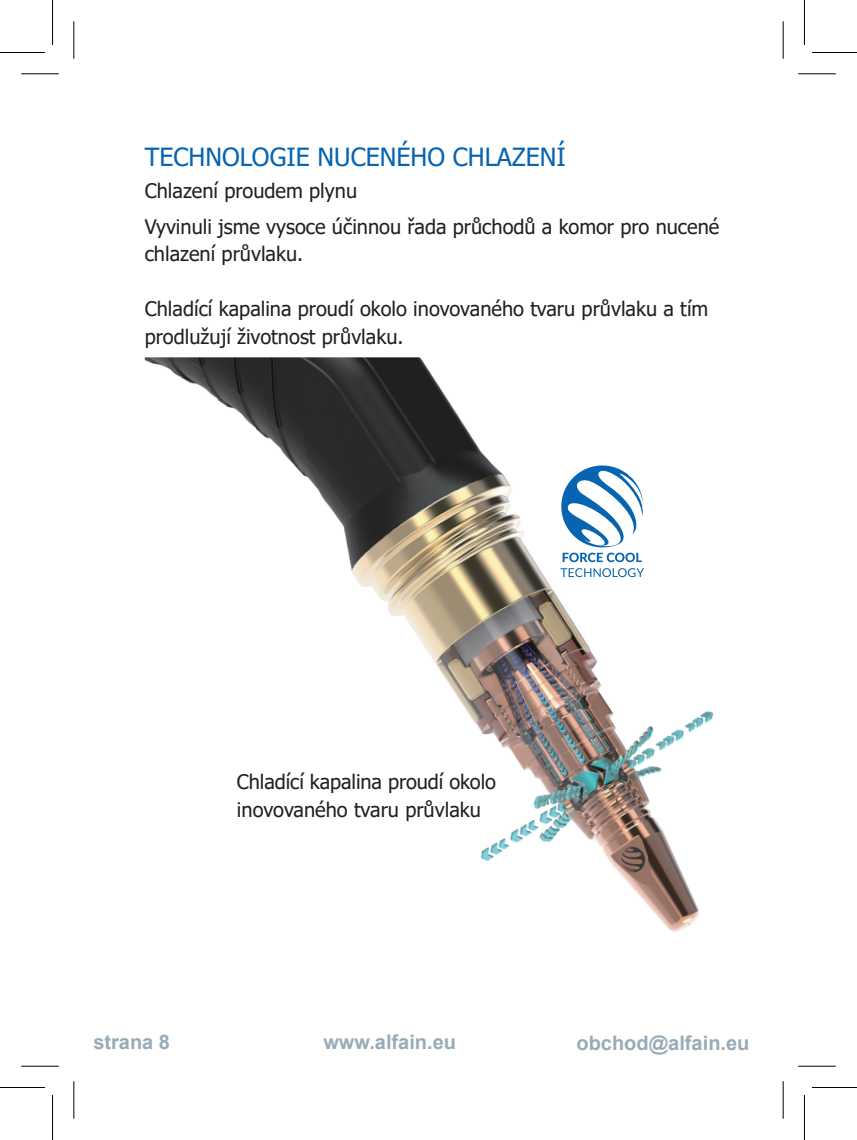
<style>
.page{position:relative;width:857px;height:1140px;background:#fff}
.page>*{position:absolute;margin:0;border:0;box-sizing:border-box;transform-origin:0 0}
.t1{font:25px "Tahoma";color:#0764b1}
.t2{font:20px/27.5px "Tahoma";color:#231f20}
.t3{font:700 20px "Arial";color:#98abb6}
</style>
<div class="page">
<img style="left:145px;top:357px;width:569px;height:575px">
<svg style="left:560px;top:464px;width:83px;height:98px"></svg>
<svg style="left:560px;top:568px;width:83px;height:9px"></svg>
<hr style="left:21px;top:73px;width:38px;height:1px;background:#000">
<hr style="left:797px;top:73px;width:38px;height:1px;background:#000">
<hr style="left:21px;top:1065px;width:38px;height:1px;background:#000">
<hr style="left:797px;top:1065px;width:38px;height:1px;background:#000">
<hr style="left:73px;top:21px;width:1px;height:38px;background:#000">
<hr style="left:73px;top:1081px;width:1px;height:37px;background:#000">
<hr style="left:782px;top:21px;width:1px;height:38px;background:#000">
<hr style="left:782px;top:1081px;width:1px;height:37px;background:#000">
<hr style="left:0;top:52px;width:45px;height:1px;background:#000">
<hr style="left:811px;top:52px;width:45px;height:1px;background:#000">
<hr style="left:0;top:1087px;width:45px;height:1px;background:#000">
<hr style="left:811px;top:1087px;width:45px;height:1px;background:#000">
<hr style="left:52px;top:0;width:1px;height:45px;background:#000">
<hr style="left:52px;top:1095px;width:1px;height:45px;background:#000">
<hr style="left:803px;top:0;width:1px;height:45px;background:#000">
<hr style="left:803px;top:1095px;width:1px;height:45px;background:#000">
<p class="t1" style="left:145px;top:140px;width:422px">TECHNOLOGIE NUCENÉHO CHLAZENÍ</p>
<p class="t2" style="left:145px;top:178px;width:214px">Chlazení proudem plynu</p>
<p class="t2" style="left:145px;top:214px;width:576px">Vyvinuli jsme vysoce účinnou řada průchodů a komor pro nucené chlazení průvlaku.</p>
<p class="t2" style="left:145px;top:296px;width:565px">Chladící kapalina proudí okolo inovovaného tvaru průvlaku a tím prodlužují životnost průvlaku.</p>
<p class="t2" style="left:237px;top:769px;width:260px">Chladící kapalina proudí okolo inovovaného tvaru průvlaku</p>
<p class="t3" style="left:93px;top:1027px;width:78px">strana 8</p>
<p class="t3" style="left:323px;top:1027px;width:134px">www.alfain.eu</p>
<p class="t3" style="left:576px;top:1028px;width:174px">obchod@alfain.eu</p>
</div>
